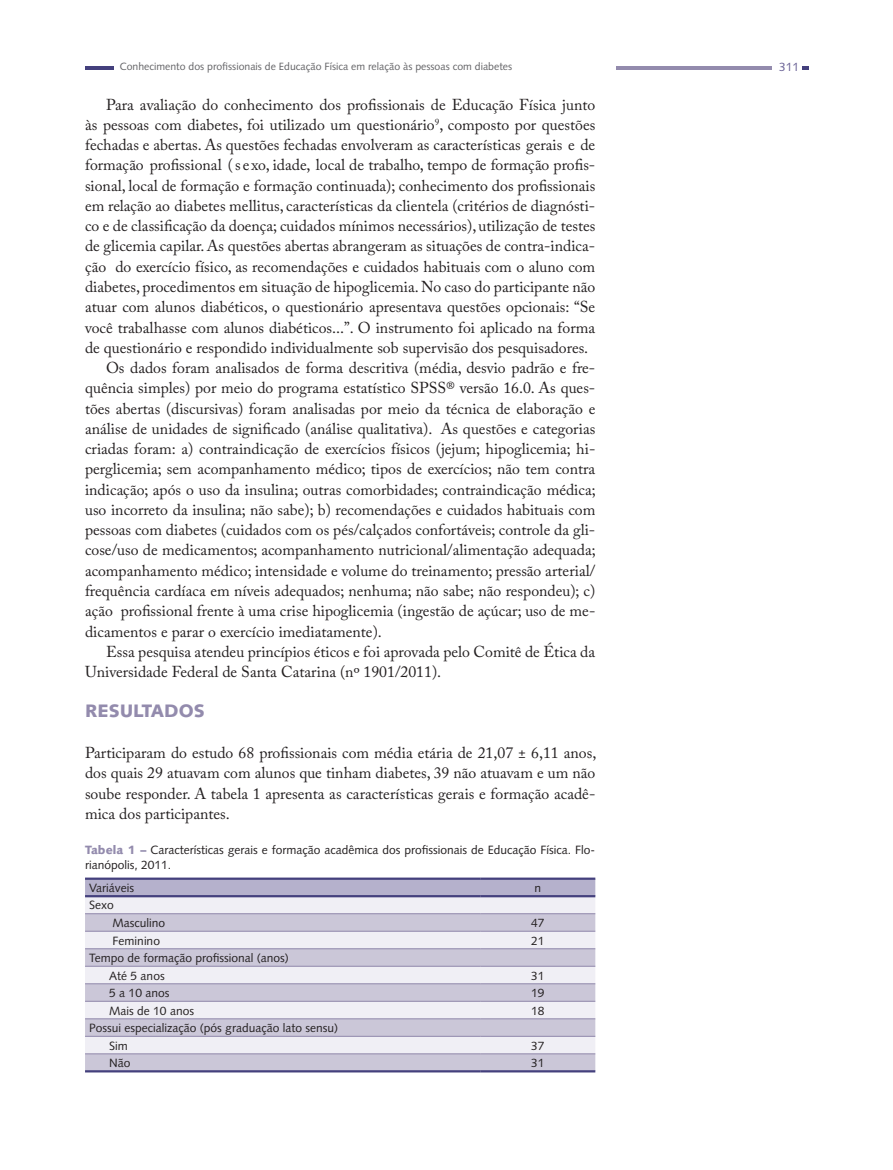
<style>
.page{position:relative;width:893px;height:1170px;background:#fff}
.page>*{position:absolute;margin:0;border:0;box-sizing:border-box;transform-origin:0 0}
.t1{font:900 18px "Syntax LT Std";color:#938bad}
.t2{font:15.75px/20.2px "Adobe Caslon Pro";color:#231f20;text-align:justify}
.t3{font:12px/17.5px "Syntax LT Std";color:#231f20}
.t4{font:12px "Syntax LT Std";color:#696195}
.t5{font:10.5px "Syntax LT Std";color:#636366}
.s1{font-weight:900;color:#938bad}
</style>
<div class="page">
<hr style="left:617px;top:66px;width:155px;height:4px;background:#938bad">
<hr style="left:85px;top:66px;width:29px;height:4px;background:#44407d">
<svg style="left:802px;top:66px;width:6px;height:4px"></svg>
<div style="left:85px;top:879px;width:510px;height:16px;background:#b5b1cc"></div>
<div style="left:85px;top:897px;width:510px;height:16px;background:#f0eff5"></div>
<svg style="left:85px;top:914px;width:510px;height:156px;fill:#cbc7d8"></svg>
<hr style="left:85px;top:913px;width:395px;height:1px;background:#938bad">
<hr style="left:480px;top:913px;width:115px;height:1px;background:#938bad">
<hr style="left:85px;top:930px;width:395px;height:1px;background:#938bad">
<hr style="left:480px;top:930px;width:115px;height:1px;background:#938bad">
<hr style="left:85px;top:948px;width:395px;height:1px;background:#938bad">
<hr style="left:480px;top:948px;width:115px;height:1px;background:#938bad">
<hr style="left:85px;top:965px;width:395px;height:1px;background:#938bad">
<hr style="left:480px;top:965px;width:115px;height:1px;background:#938bad">
<hr style="left:85px;top:983px;width:395px;height:1px;background:#938bad">
<hr style="left:480px;top:983px;width:115px;height:1px;background:#938bad">
<hr style="left:85px;top:1000px;width:395px;height:1px;background:#938bad">
<hr style="left:480px;top:1000px;width:115px;height:1px;background:#938bad">
<hr style="left:85px;top:1018px;width:395px;height:1px;background:#938bad">
<hr style="left:480px;top:1018px;width:115px;height:1px;background:#938bad">
<hr style="left:85px;top:1035px;width:395px;height:1px;background:#938bad">
<hr style="left:480px;top:1035px;width:115px;height:1px;background:#938bad">
<hr style="left:85px;top:877px;width:395px;height:2px;background:#44407d">
<hr style="left:480px;top:877px;width:115px;height:2px;background:#44407d">
<hr style="left:85px;top:895px;width:395px;height:2px;background:#44407d">
<hr style="left:480px;top:895px;width:115px;height:2px;background:#44407d">
<hr style="left:85px;top:1053px;width:395px;height:1px;background:#938bad">
<hr style="left:480px;top:1053px;width:115px;height:1px;background:#938bad">
<hr style="left:85px;top:1070px;width:395px;height:2px;background:#44407d">
<hr style="left:480px;top:1070px;width:115px;height:2px;background:#44407d">
<p class="t5" style="left:120px;top:60px;width:394px">Conhecimento dos profissionais de Educação Física em relação às pessoas com diabetes</p>
<p class="t4" style="left:779px;top:59px;width:22px">311</p>
<p class="t2" style="left:106px;top:94px;width:491px">Para avaliação do conhecimento dos profissionais de Educação Física junto</p>
<p class="t2" style="left:85px;top:114px;width:512px">às pessoas com diabetes, foi utilizado um questionário<sup>9</sup>, composto por questões</p>
<p class="t2" style="left:85px;top:134px;width:512px">fechadas e abertas. As questões fechadas envolveram as características gerais e de</p>
<p class="t2" style="left:85px;top:155px;width:512px">formação profissional (sexo, idade, local de trabalho, tempo de formação profis-</p>
<p class="t2" style="left:85px;top:175px;width:512px">sional, local de formação e formação continuada); conhecimento dos profissionais</p>
<p class="t2" style="left:85px;top:195px;width:512px">em relação ao diabetes mellitus, características da clientela (critérios de diagnósti-</p>
<p class="t2" style="left:85px;top:216px;width:512px">co e de classificação da doença; cuidados mínimos necessários), utilização de testes</p>
<p class="t2" style="left:85px;top:236px;width:512px">de glicemia capilar. As questões abertas abrangeram as situações de contra-indica-</p>
<p class="t2" style="left:85px;top:256px;width:512px">ção do exercício físico, as recomendações e cuidados habituais com o aluno com</p>
<p class="t2" style="left:85px;top:276px;width:512px">diabetes, procedimentos em situação de hipoglicemia. No caso do participante não</p>
<p class="t2" style="left:85px;top:297px;width:512px">atuar com alunos diabéticos, o questionário apresentava questões opcionais: “Se</p>
<p class="t2" style="left:85px;top:317px;width:512px">você trabalhasse com alunos diabéticos...”. O instrumento foi aplicado na forma</p>
<p class="t2" style="left:85px;top:337px;width:505px">de questionário e respondido individualmente sob supervisão dos pesquisadores.</p>
<p class="t2" style="left:106px;top:357px;width:491px">Os dados foram analisados de forma descritiva (média, desvio padrão e fre-</p>
<p class="t2" style="left:85px;top:378px;width:512px">quência simples) por meio do programa estatístico SPSS® versão 16.0. As ques-</p>
<p class="t2" style="left:85px;top:398px;width:512px">tões abertas (discursivas) foram analisadas por meio da técnica de elaboração e</p>
<p class="t2" style="left:85px;top:418px;width:512px">análise de unidades de significado (análise qualitativa). As questões e categorias</p>
<p class="t2" style="left:85px;top:438px;width:512px">criadas foram: a) contraindicação de exercícios físicos (jejum; hipoglicemia; hi-</p>
<p class="t2" style="left:85px;top:459px;width:512px">perglicemia; sem acompanhamento médico; tipos de exercícios; não tem contra</p>
<p class="t2" style="left:85px;top:479px;width:512px">indicação; após o uso da insulina; outras comorbidades; contraindicação médica;</p>
<p class="t2" style="left:85px;top:499px;width:512px">uso incorreto da insulina; não sabe); b) recomendações e cuidados habituais com</p>
<p class="t2" style="left:85px;top:519px;width:512px">pessoas com diabetes (cuidados com os pés/calçados confortáveis; controle da gli-</p>
<p class="t2" style="left:85px;top:540px;width:512px">cose/uso de medicamentos; acompanhamento nutricional/alimentação adequada;</p>
<p class="t2" style="left:85px;top:560px;width:512px">acompanhamento médico; intensidade e volume do treinamento; pressão arterial/</p>
<p class="t2" style="left:85px;top:580px;width:512px">frequência cardíaca em níveis adequados; nenhuma; não sabe; não respondeu); c)</p>
<p class="t2" style="left:85px;top:600px;width:512px">ação profissional frente à uma crise hipoglicemia (ingestão de açúcar; uso de me-</p>
<p class="t2" style="left:85px;top:621px;width:298px">dicamentos e parar o exercício imediatamente).</p>
<p class="t2" style="left:106px;top:641px;width:491px">Essa pesquisa atendeu princípios éticos e foi aprovada pelo Comitê de Ética da</p>
<p class="t2" style="left:85px;top:661px;width:358px">Universidade Federal de Santa Catarina (nº 1901/2011).</p>
<p class="t1" style="left:85px;top:700px;width:121px">RESULTADOS</p>
<p class="t2" style="left:85px;top:742px;width:513px">Participaram do estudo 68 profissionais com média etária de 21,07 ± 6,11 anos, dos quais 29 atuavam com alunos que tinham diabetes, 39 não atuavam e um não soube responder. A tabela 1 apresenta as características gerais e formação acadê&shy;mica dos participantes.</p>
<p class="t3" style="left:85px;top:842px;width:512px;line-height:15px"><span class="s1">Tabela 1 –</span> Características gerais e formação acadêmica dos profissionais de Educação Física. Flo&shy;rianópolis, 2011.</p>
<p class="t3" style="left:89px;top:879px;width:46px">Variáveis</p>
<p class="t3" style="left:534px;top:879px;width:8px">n</p>
<p class="t3" style="left:113px;top:896px;width:54px;text-indent:-23px">Sexo<br>Masculino</p>
<p class="t3" style="left:531px;top:914px;width:15px">47</p>
<p class="t3" style="left:113px;top:931px;width:49px">Feminino</p>
<p class="t3" style="left:531px;top:931px;width:15px">21</p>
<p class="t3" style="left:109px;top:949px;width:181px;text-indent:-20px">Tempo de formação profissional (anos)<br>Até 5 anos</p>
<p class="t3" style="left:531px;top:966px;width:15px">31</p>
<p class="t3" style="left:109px;top:984px;width:62px">5 a 10 anos</p>
<p class="t3" style="left:531px;top:984px;width:15px">19</p>
<p class="t3" style="left:109px;top:1001px;width:86px">Mais de 10 anos</p>
<p class="t3" style="left:531px;top:1001px;width:15px">18</p>
<p class="t3" style="left:109px;top:1019px;width:230px;text-indent:-20px">Possui especialização (pós graduação lato sensu)<br>Sim</p>
<p class="t3" style="left:531px;top:1036px;width:15px">37</p>
<p class="t3" style="left:109px;top:1054px;width:23px">Não</p>
<p class="t3" style="left:531px;top:1054px;width:15px">31</p>
</div>
